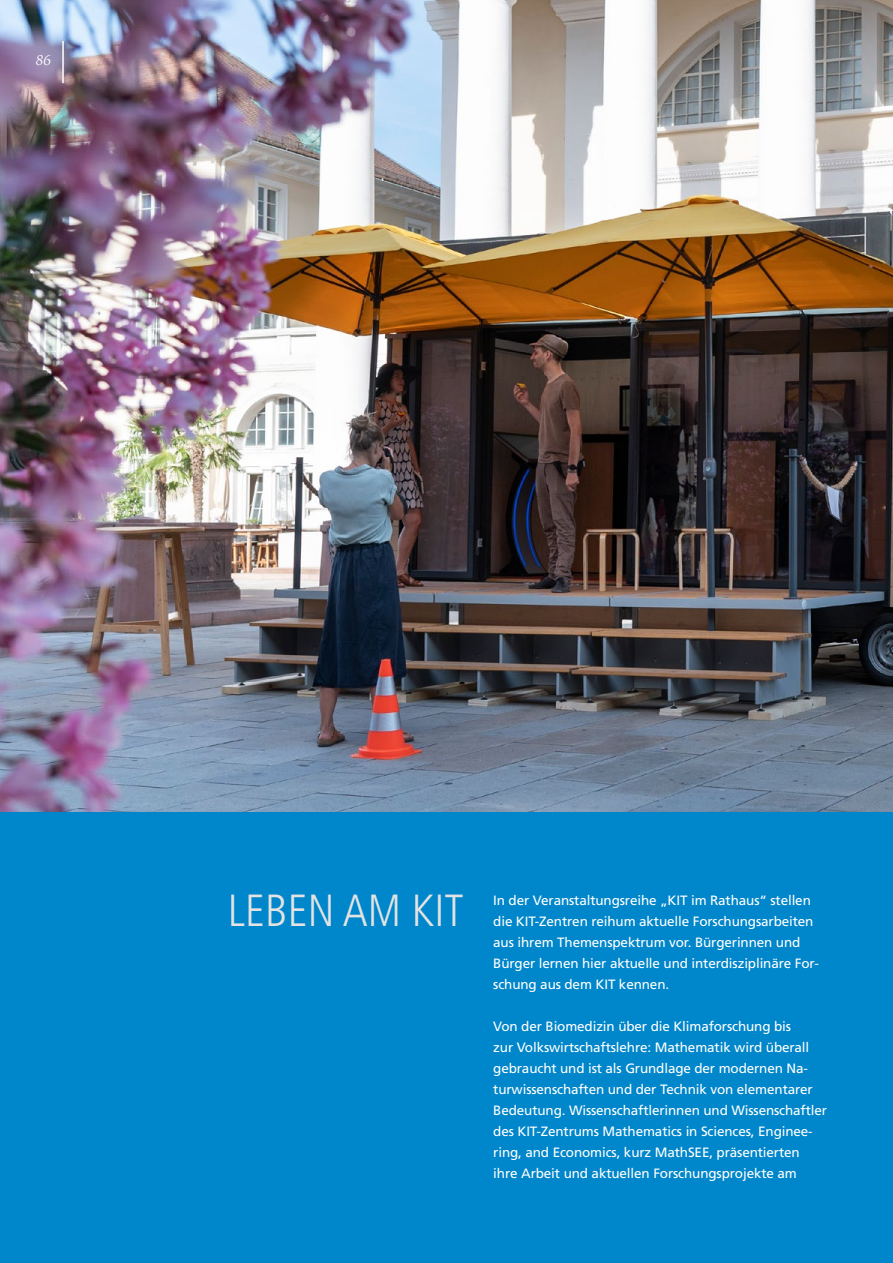
<style>
.page{position:relative;width:893px;height:1263px;background:#fff}
.page>*{position:absolute;margin:0;border:0;box-sizing:border-box;transform-origin:0 0}
.t1{font:300 condensed 45px "Frutiger LT Std";color:#e3e3e3}
.t2{font:italic 15px "Slimbach Std";color:#fff}
.t3{font:13.5px/21px "Frutiger LT Std";letter-spacing:-.01em;color:#fff}
</style>
<div class="page">
<img style="left:0;top:0;width:893px;height:812px">
<div style="left:0;top:812px;width:893px;height:451px;background:#0086ca"></div>
<hr style="left:62px;top:41px;width:2px;height:42px;background:#fff">
<p class="t2" style="left:35px;top:52px;width:17px">86</p>
<h1 class="t1" style="left:228px;top:884px;width:237px">LEBEN AM KIT</h1>
<p class="t3" style="left:493px;top:889px;width:327px">In der Veranstaltungsreihe „KIT im Rathaus“ stellen die KIT-Zentren reihum aktuelle Forschungsarbeiten aus ihrem Themenspektrum vor. Bürgerinnen und Bürger lernen hier aktuelle und interdisziplinäre For&shy;schung aus dem KIT kennen.</p>
<p class="t3" style="left:493px;top:1015px;width:335px">Von der Biomedizin über die Klimaforschung bis<br>zur Volkswirtschaftslehre: Mathematik wird überall gebraucht und ist als Grundlage der modernen Na&shy;turwissenschaften und der Technik von elementarer Bedeutung. Wissenschaftlerinnen und Wissenschaftler des KIT-Zentrums Mathematics in Sciences, Enginee&shy;ring, and Economics, kurz MathSEE, präsentierten ihre Arbeit und aktuellen Forschungsprojekte am</p>
</div>
